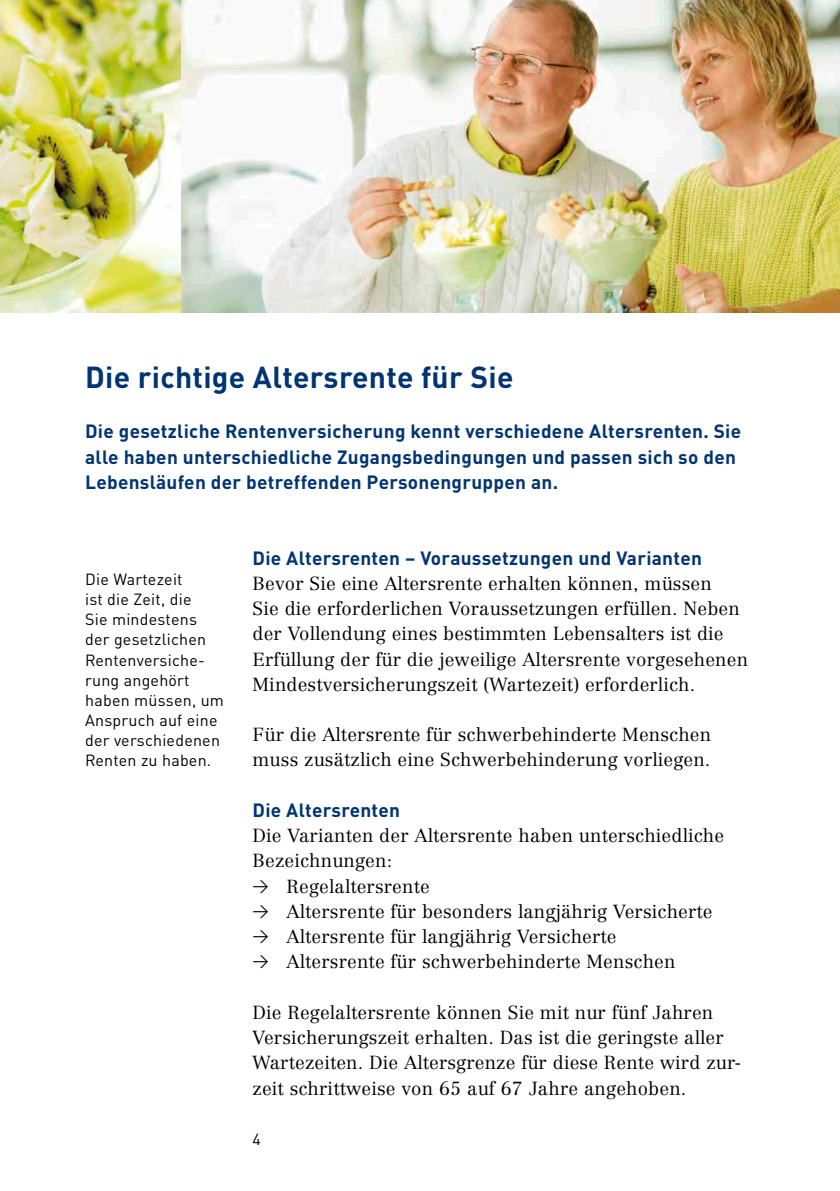
<style>
.page{position:relative;width:840px;height:1191px;background:#fff}
.page>*{position:absolute;margin:0;border:0;box-sizing:border-box;transform-origin:0 0}
.t1{font:700 30px "DIN Pro";letter-spacing:.01em;color:#003472}
.t2{font:700 19px/25.2px "DIN Pro";letter-spacing:.015em;color:#003472}
.t3{font:300 18.6px/25.2px "Centennial LT Pro";letter-spacing:.01em;color:#000}
.t4{font:16px/20.2px "DIN Pro";letter-spacing:.015em;color:#000}
.s1{font-family:"DIN Pro";font-weight:400;font-size:16px}
</style>
<div class="page">
<img style="left:0;top:0;width:839px;height:312px">
<h2 class="t1" style="left:85px;top:352px;width:429px">Die richtige Altersrente für Sie</h2>
<p class="t2" style="left:85px;top:417px;width:657px">Die gesetzliche Rentenversicherung kennt verschiedene Altersrenten. Sie alle haben unterschiedliche Zugangsbedingungen und passen sich so den<br>Lebensläufen der betreffenden Personengruppen an.</p>
<p class="t4" style="left:85px;top:567px;width:140px">Die Wartezeit<br>ist die Zeit, die<br>Sie mindestens der gesetzlichen<br>Rentenversiche&shy;rung angehört haben müssen, um<br>Anspruch auf eine der verschiedenen<br>Renten zu haben.</p>
<h3 class="t2" style="left:252px;top:543px;width:450px">Die Altersrenten – Voraussetzungen und Varianten</h3>
<p class="t3" style="left:252px;top:570px;width:496px">Bevor Sie eine Altersrente erhalten können, müssen<br>Sie die erforderlichen Voraussetzungen erfüllen. Neben der Vollendung eines bestimmten Lebensalters ist die Erfüllung der für die jeweilige Altersrente vorgesehenen Mindestversicherungszeit (Wartezeit) erforderlich.</p>
<p class="t3" style="left:252px;top:722px;width:460px">Für die Altersrente für schwerbehinderte Menschen muss zusätzlich eine Schwerbehinderung vorliegen.</p>
<h3 class="t2" style="left:252px;top:795px;width:149px">Die Altersrenten</h3>
<p class="t3" style="left:252px;top:823px;width:473px">Die Varianten der Altersrente haben unterschiedliche<br>Bezeichnungen:</p>
<p class="t3" style="left:252px;top:873px;width:179px"><span class="s1">→</span> Regelaltersrente</p>
<p class="t3" style="left:252px;top:898px;width:461px"><span class="s1">→</span> Altersrente für besonders langjährig Versicherte</p>
<p class="t3" style="left:252px;top:924px;width:365px"><span class="s1">→</span> Altersrente für langjährig Versicherte</p>
<p class="t3" style="left:252px;top:949px;width:424px"><span class="s1">→</span> Altersrente für schwerbehinderte Menschen</p>
<p class="t3" style="left:252px;top:999px;width:490px">Die Regelaltersrente können Sie mit nur fünf Jahren Versicherungszeit erhalten. Das ist die geringste aller Wartezeiten. Die Altersgrenze für diese Rente wird zur&shy;zeit schrittweise von 65 auf 67 Jahre angehoben.</p>
<p class="t4" style="left:252px;top:1127px;width:10px">4</p>
</div>
